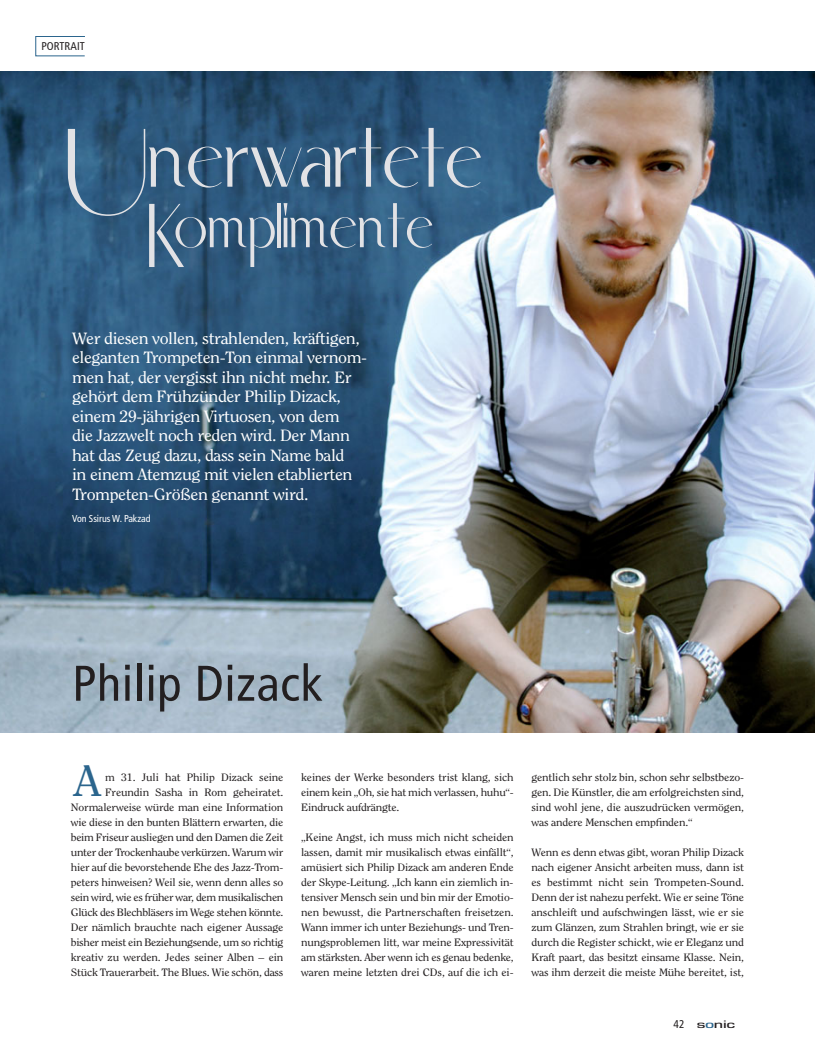
<style>
.page{position:relative;width:815px;height:1064px;background:#fff}
.page>*{position:absolute;margin:0;border:0;box-sizing:border-box;transform-origin:0 0}
.t1{font:100px "Smart Frocks NF";letter-spacing:-.015em;color:#e2e2e5}
.t2{font:75px "Smart Frocks NF";letter-spacing:-.015em;color:#e2e2e5}
.t3{font:condensed 50px "Frutiger LT Std";letter-spacing:.015em;color:#231f20}
.t4{font:43.75px "Clearface Std";color:#2b658d;scale:1.1 1}
.t5{font:16.25px/19.5px "Clearface Std";letter-spacing:-.025em;color:#fff;scale:1.1 1}
.t6{font:condensed 11.25px "Frutiger LT Std";letter-spacing:.01em;color:#231f20}
.t7{font:500 11.25px "Eurostile T";letter-spacing:-.02em;color:#231f20;scale:1.6 1}
.t8{font:10.62px/15px "Clearface Std";letter-spacing:-.02em;color:#231f20;text-align:justify;scale:1.1 1}
.t9{font:condensed 10px "Frutiger LT Std";letter-spacing:-.005em;color:#fff}
.s1{font-family:"Frutiger LT Std";font-weight:400;font-stretch:condensed}
.s2{color:#2b658d}
</style>
<div class="page">
<img style="left:0;top:72px;width:815px;height:660px">
<div style="left:35px;top:36px;width:50px;height:20px;border:1px solid #2b658d"></div>
<p class="t6" style="left:41px;top:39px;width:45px">PORTRAIT</p>
<h1 class="t1" style="left:65px;top:108px;width:420px">Unerwartete</h1>
<h2 class="t2" style="left:147px;top:188px;width:289px">Komplimente</h2>
<p class="t5" style="left:72px;top:329px;width:270px">Wer diesen vollen, strahlenden, kräftigen, eleganten Trompeten-Ton einmal vernom&shy;men hat, der vergisst ihn nicht mehr. Er gehört dem Frühzünder Philip Dizack, einem 29-jährigen Virtuosen, von dem<br>die Jazzwelt noch reden wird. Der Mann hat das Zeug dazu, dass sein Name bald<br>in einem Atemzug mit vielen etablierten Trompeten-Größen genannt wird.</p>
<p class="t9" style="left:72px;top:513px;width:80px">Von Ssirus W. Pakzad</p>
<h3 class="t3" style="left:72px;top:654px;width:252px">Philip Dizack</h3>
<h3 class="t4" style="left:74px;top:759px;width:26px">A</h3>
<p class="t8" style="left:71px;top:770px;width:195px;text-align:right">m 31. Juli hat Philip Dizack seine Freundin Sasha in Rom geheiratet.<br>Normalerweise würde man eine Information wie diese in den bunten Blättern erwarten, die beim Friseur ausliegen und den Damen die Zeit unter der Trockenhaube verkürzen. Warum wir hier auf die bevorstehende Ehe des Jazz-Trom&shy;peters hinweisen? Weil sie, wenn denn alles so sein wird, wie es früher war, dem musikalischen Glück des Blechbläsers im Wege stehen könnte.<br>Der nämlich brauchte nach eigener Aussage bisher meist ein Beziehungsende, um so richtig kreativ zu werden. Jedes seiner Alben – ein Stück Trauerarbeit. The Blues. Wie schön, dass</p>
<p class="t8" style="left:301px;top:770px;width:195px">keines der Werke besonders trist klang, sich einem kein „Oh, sie hat mich verlassen, huhu“- Eindruck aufdrängte.</p>
<p class="t8" style="left:301px;top:830px;width:195px">„Keine Angst, ich muss mich nicht scheiden lassen, damit mir musikalisch etwas einfällt“, amüsiert sich Philip Dizack am anderen Ende der Skype-Leitung. „Ich kann ein ziemlich in&shy;tensiver Mensch sein und bin mir der Emotio&shy;nen bewusst, die Partnerschaften freisetzen.<br>Wann immer ich unter Beziehungs- und Tren&shy;nungsproblemen litt, war meine Expressivität am stärksten. Aber wenn ich es genau bedenke, waren meine letzten drei CDs, auf die ich ei-</p>
<p class="t8" style="left:531px;top:770px;width:195px">gentlich sehr stolz bin, schon sehr selbstbezo&shy;gen. Die Künstler, die am erfolgreichsten sind, sind wohl jene, die auszudrücken vermögen, was andere Menschen empfinden.“</p>
<p class="t8" style="left:531px;top:845px;width:195px">Wenn es denn etwas gibt, woran Philip Dizack nach eigener Ansicht arbeiten muss, dann ist es bestimmt nicht sein Trompeten-Sound.<br>Denn der ist nahezu perfekt. Wie er seine Töne anschleift und aufschwingen lässt, wie er sie zum Glänzen, zum Strahlen bringt, wie er sie durch die Register schickt, wie er Eleganz und Kraft paart, das besitzt einsame Klasse. Nein, was ihm derzeit die meiste Mühe bereitet, ist,</p>
<p class="t7" style="left:674px;top:1018px;width:40px"><span class="s1">42</span> s<span class="s2">o</span>nic</p>
</div>
